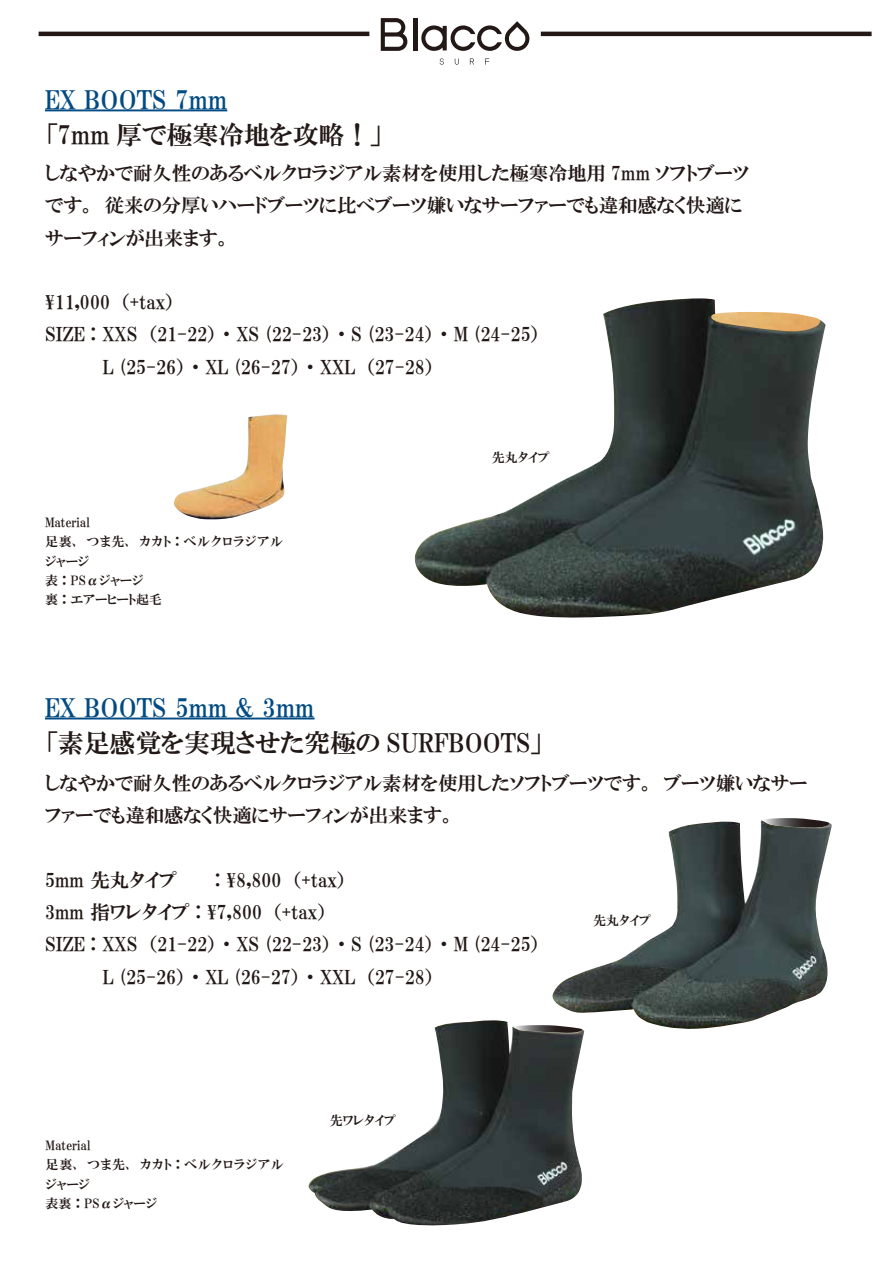
<style>
.page{position:relative;width:893px;height:1263px;background:#fff}
.page>*{position:absolute;margin:0;border:0;box-sizing:border-box;transform-origin:0 0}
.t1{font:25.8px "HGP Mincho E";color:#221815}
.t2{font:25.8px "HGP Mincho E";color:#004b83}
.t3{font:19.35px/32.2px "HGP Mincho E";color:#221815}
.t4{font:19.35px/32.2px "HGP Mincho E";color:#231815}
.t5{font:12.9px/19.4px "HGP Mincho E";color:#221815}
.s1{color:#221815}
.s2{color:#231815}
</style>
<div class="page">
<hr style="left:45px;top:717px;width:270px;height:2px;background:#004b83">
<img style="left:552px;top:820px;width:280px;height:209px">
<svg style="left:762px;top:818px;width:69px;height:10px"></svg>
<img style="left:308px;top:1020px;width:280px;height:206px">
<svg style="left:513px;top:1025px;width:71px;height:8px"></svg>
<hr style="left:45px;top:109px;width:182px;height:2px;background:#004b83">
<img style="left:174px;top:414px;width:113px;height:106px">
<img style="left:414px;top:298px;width:412px;height:320px">
<img style="left:709px;top:312px;width:114px;height:21px">
<svg style="left:381px;top:18px;width:26px;height:33px"></svg>
<hr style="left:413px;top:18px;width:4px;height:33px;background:#221815">
<svg style="left:421px;top:21px;width:108px;height:30px"></svg>
<svg style="left:455px;top:59px;width:4px;height:6px"></svg>
<svg style="left:485px;top:59px;width:4px;height:6px"></svg>
<svg style="left:470px;top:59px;width:4px;height:6px"></svg>
<svg style="left:440px;top:59px;width:4px;height:6px"></svg>
<hr style="left:39px;top:32px;width:330px;height:4px;background:#221815">
<hr style="left:541px;top:32px;width:331px;height:4px;background:#221815">
<h1 class="t2" style="left:45px;top:86px;width:184px">EX BOOTS 7mm</h1>
<h1 class="t1" style="left:45px;top:122px;width:340px">「7mm 厚で極寒冷地を攻略！」</h1>
<p class="t4" style="left:45px;top:157px;width:706px">しなやかで耐久性のあるベルクロラジアル素材を使用した極寒冷地用 7mm ソフトブーツです。従来の分厚いハードブーツに比べブーツ嫌いなサーファーでも違和感なく快適にサーフィンが出来ます。</p>
<p class="t3" style="left:45px;top:286px;width:497px">¥11,000 （+tax）<br>SIZE : XXS （21-22）・ XS (22-23）・ S (23-24）・ M (24-25）　　 　 L (25-26）・ XL (26-27）・ XXL （27-28）</p>
<p class="t5" style="left:45px;top:512px;width:240px">Material<br>足裏、つま先、カカト：ベルクロラジアルジャージ<br>表： PSαジャージ<br>裏：エアーヒート起毛</p>
<p class="t5" style="left:492px;top:448px;width:59px">先丸タイプ</p>
<h1 class="t2" style="left:45px;top:694px;width:271px">EX BOOTS 5mm &amp; 3mm</h1>
<h1 class="t1" style="left:45px;top:730px;width:500px">「素足感覚を実現させた究極の SURFBOOTS」</h1>
<p class="t4" style="left:45px;top:767px;width:764px">しなやかで耐久性のあるベルクロラジアル素材を使用したソフトブーツです。ブーツ嫌いなサーファーでも違和感なく快適にサーフィンが出来ます。</p>
<p class="t4" style="left:45px;top:864px;width:133px"><span class="s1">5mm</span> 先丸タイプ</p>
<p class="t3" style="left:45px;top:864px;width:497px;text-indent:170px">: ¥8,800 （+tax）<br>3mm <span class="s2">指ワレタイプ</span> : ¥7,800 （+tax）<br>SIZE : XXS （21-22）・ XS (22-23）・ S (23-24）・ M (24-25）　　 　 L (25-26）・ XL (26-27）・ XXL （27-28）</p>
<p class="t5" style="left:46px;top:1135px;width:240px">Material<br>足裏、つま先、カカト：ベルクロラジアルジャージ<br>表裏： PSαジャージ</p>
<p class="t5" style="left:330px;top:1111px;width:68px">先ワレタイプ</p>
<p class="t5" style="left:593px;top:911px;width:59px">先丸タイプ</p>
</div>
